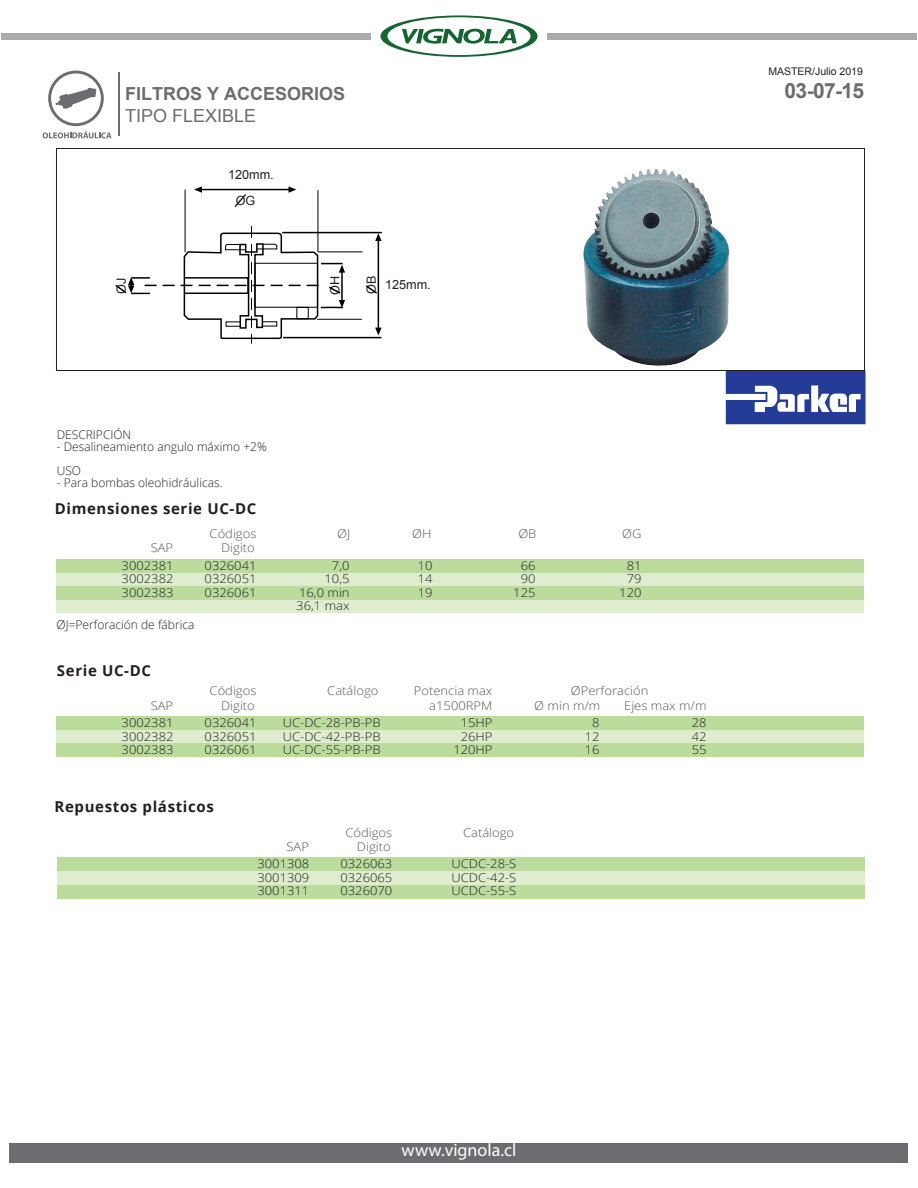
<style>
.page{position:relative;width:918px;height:1188px;background:#fff}
.page>*{position:absolute;margin:0;border:0;box-sizing:border-box;transform-origin:0 0}
.t1{font:700 21px "Arial";color:#6c6d70}
.t2{font:700 18px "Arial";color:#6c6d70}
.t3{font:18px "Myriad Pro";color:#fff}
.t4{font:18px "Arial";color:#6c6d70}
.t5{font:700 15px "Open Sans";letter-spacing:.045em;color:#231f20}
.t6{font:12.6px "Arial";color:#231f20}
.t7{font:300 12px "Open Sans";color:#231f20;scale:1.08 1}
.t8{font:300 12px "Open Sans";color:#57585a;scale:1.08 1}
.t9{font:300 12px/24px "Open Sans";color:#231f20}
.t10{font:10.5px "Arial";color:#231f20}
</style>
<div class="page">
<hr style="left:185px;top:190px;width:1px;height:62px;background:#000">
<hr style="left:318px;top:190px;width:1px;height:62px;background:#000">
<hr style="left:318px;top:252px;width:45px;height:1px;background:#000">
<hr style="left:317px;top:319px;width:45px;height:1px;background:#000">
<hr style="left:282px;top:232px;width:100px;height:1px;background:#000">
<hr style="left:283px;top:337px;width:99px;height:1px;background:#000">
<svg style="left:375px;top:233px;width:7px;height:8px"></svg>
<svg style="left:375px;top:328px;width:7px;height:7px"></svg>
<hr style="left:378px;top:240px;width:1px;height:88px;background:#000">
<svg style="left:365px;top:284px;width:13px;height:11px"></svg>
<svg style="left:115px;top:226px;width:230px;height:118px"></svg>
<hr style="left:341px;top:272px;width:2px;height:29px;background:#000">
<svg style="left:289px;top:186px;width:7px;height:7px"></svg>
<svg style="left:194px;top:186px;width:8px;height:7px"></svg>
<hr style="left:201px;top:189px;width:88px;height:1px;background:#000">
<svg style="left:234px;top:194px;width:12px;height:13px"></svg>
<div style="left:10px;top:1143px;width:898px;height:20px;background:#6c6d70"></div>
<svg style="left:726px;top:370px;width:140px;height:54px"></svg>
<div style="left:56px;top:148px;width:809px;height:223px;border:1px solid #231f20"></div>
<div style="left:57px;top:559px;width:807px;height:13px;background:#bcdc9e"></div>
<div style="left:57px;top:572px;width:807px;height:14px;background:#ddedce"></div>
<div style="left:57px;top:586px;width:807px;height:14px;background:#bcdc9e"></div>
<div style="left:57px;top:600px;width:807px;height:13px;background:#ddedce"></div>
<div style="left:57px;top:716px;width:807px;height:14px;background:#bcdc9e"></div>
<div style="left:57px;top:730px;width:807px;height:13px;background:#ddedce"></div>
<div style="left:57px;top:743px;width:807px;height:14px;background:#bcdc9e"></div>
<div style="left:57px;top:858px;width:808px;height:13px;background:#bcdc9e"></div>
<div style="left:57px;top:871px;width:808px;height:14px;background:#ddedce"></div>
<div style="left:57px;top:885px;width:808px;height:13px;background:#bcdc9e"></div>
<img style="left:583px;top:169px;width:146px;height:197px">
<hr style="left:119px;top:73px;width:1px;height:63px;background:#6c6d70">
<svg style="left:43px;top:71px;width:69px;height:67px"></svg>
<svg style="left:380px;top:15px;width:158px;height:42px"></svg>
<div style="left:2px;top:33px;width:369px;height:6px;background:#a8aaad"></div>
<div style="left:547px;top:33px;width:369px;height:6px;background:#a8aaad"></div>
<p class="t10" style="left:768px;top:65px;width:96px">MASTER/Julio 2019</p>
<h2 class="t2" style="left:125px;top:82px;width:222px">FILTROS Y ACCESORIOS</h2>
<h1 class="t1" style="left:785px;top:77px;width:81px">03-07-15</h1>
<h2 class="t4" style="left:125px;top:104px;width:133px">TIPO FLEXIBLE</h2>
<p class="t6" style="left:228px;top:166px;width:47px">120mm.</p>
<p class="t6" style="left:236px;top:193px;width:21px">OG</p>
<p class="t6" style="left:113px;top:294px;width:18px;rotate:-90deg">OJ</p>
<p class="t6" style="left:327px;top:295px;width:20px;rotate:-90deg">OH</p>
<p class="t6" style="left:363px;top:294px;width:20px;rotate:-90deg">OB</p>
<p class="t6" style="left:385px;top:276px;width:47px">125mm.</p>
<p class="t9" style="left:57px;top:422px;width:76px">DESCRIPCIÓN</p>
<p class="t9" style="left:57px;top:434px;width:212px">- Desalineamiento angulo máximo +2%<br>USO</p>
<p class="t9" style="left:57px;top:470px;width:167px">- Para bombas oleohidráulicas.</p>
<p class="t5" style="left:55px;top:498px;width:203px">Dimensiones serie UC-DC</p>
<p class="t8" style="left:210px;top:525px;width:45px">Códigos</p>
<p class="t8" style="left:337px;top:525px;width:14px">ØJ</p>
<p class="t8" style="left:412px;top:525px;width:19px">ØH</p>
<p class="t8" style="left:518px;top:525px;width:18px">ØB</p>
<p class="t8" style="left:622px;top:525px;width:19px">ØG</p>
<p class="t8" style="left:151px;top:540px;width:22px">SAP</p>
<p class="t8" style="left:221px;top:540px;width:33px">Digito</p>
<p class="t7" style="left:122px;top:557px;width:50px">3002381</p>
<p class="t7" style="left:205px;top:557px;width:50px">0326041</p>
<p class="t7" style="left:332px;top:557px;width:18px">7,0</p>
<p class="t7" style="left:418px;top:557px;width:15px">10</p>
<p class="t7" style="left:521px;top:557px;width:15px">66</p>
<p class="t7" style="left:627px;top:557px;width:15px">81</p>
<p class="t7" style="left:122px;top:571px;width:50px">3002382</p>
<p class="t7" style="left:205px;top:571px;width:50px">0326051</p>
<p class="t7" style="left:325px;top:571px;width:25px">10,5</p>
<p class="t7" style="left:418px;top:571px;width:15px">14</p>
<p class="t7" style="left:521px;top:571px;width:15px">90</p>
<p class="t7" style="left:627px;top:571px;width:15px">79</p>
<p class="t7" style="left:122px;top:584px;width:50px">3002383</p>
<p class="t7" style="left:205px;top:584px;width:50px">0326061</p>
<p class="t7" style="left:299px;top:584px;width:48px">16,0 min</p>
<p class="t7" style="left:418px;top:584px;width:15px">19</p>
<p class="t7" style="left:513px;top:584px;width:22px">125</p>
<p class="t7" style="left:619px;top:584px;width:22px">120</p>
<p class="t7" style="left:296px;top:598px;width:51px">36,1 max</p>
<p class="t9" style="left:57px;top:612px;width:139px">ØJ=Perforación de fábrica</p>
<p class="t5" style="left:57px;top:660px;width:96px">Serie UC-DC</p>
<p class="t8" style="left:210px;top:683px;width:45px">Códigos</p>
<p class="t8" style="left:327px;top:683px;width:49px">Catálogo</p>
<p class="t8" style="left:414px;top:683px;width:74px">Potencia max</p>
<p class="t8" style="left:571px;top:683px;width:73px">ØPerforación</p>
<p class="t8" style="left:151px;top:697px;width:22px">SAP</p>
<p class="t8" style="left:221px;top:697px;width:33px">Digito</p>
<p class="t8" style="left:429px;top:697px;width:60px">a1500RPM</p>
<p class="t8" style="left:534px;top:697px;width:63px">Ø min m/m</p>
<p class="t8" style="left:624px;top:697px;width:78px">Ejes max m/m</p>
<p class="t7" style="left:122px;top:715px;width:50px">3002381</p>
<p class="t7" style="left:205px;top:715px;width:50px">0326041</p>
<p class="t7" style="left:283px;top:715px;width:92px">UC-DC-28-PB-PB</p>
<p class="t7" style="left:461px;top:715px;width:31px">15HP</p>
<p class="t7" style="left:592px;top:715px;width:8px">8</p>
<p class="t7" style="left:692px;top:715px;width:15px">28</p>
<p class="t7" style="left:122px;top:728px;width:50px">3002382</p>
<p class="t7" style="left:205px;top:728px;width:50px">0326051</p>
<p class="t7" style="left:283px;top:728px;width:92px">UC-DC-42-PB-PB</p>
<p class="t7" style="left:461px;top:728px;width:31px">26HP</p>
<p class="t7" style="left:585px;top:728px;width:15px">12</p>
<p class="t7" style="left:692px;top:728px;width:15px">42</p>
<p class="t7" style="left:122px;top:742px;width:50px">3002383</p>
<p class="t7" style="left:205px;top:742px;width:50px">0326061</p>
<p class="t7" style="left:283px;top:742px;width:92px">UC-DC-55-PB-PB</p>
<p class="t7" style="left:453px;top:742px;width:38px">120HP</p>
<p class="t7" style="left:585px;top:742px;width:15px">16</p>
<p class="t7" style="left:692px;top:742px;width:15px">55</p>
<p class="t5" style="left:55px;top:796px;width:161px">Repuestos plásticos</p>
<p class="t8" style="left:345px;top:824px;width:45px">Códigos</p>
<p class="t8" style="left:463px;top:824px;width:49px">Catálogo</p>
<p class="t8" style="left:287px;top:838px;width:22px">SAP</p>
<p class="t8" style="left:357px;top:838px;width:33px">Digito</p>
<p class="t7" style="left:257px;top:856px;width:50px">3001308</p>
<p class="t7" style="left:340px;top:856px;width:50px">0326063</p>
<p class="t7" style="left:451px;top:856px;width:62px">UCDC-28-S</p>
<p class="t7" style="left:257px;top:869px;width:50px">3001309</p>
<p class="t7" style="left:340px;top:869px;width:50px">0326065</p>
<p class="t7" style="left:451px;top:869px;width:62px">UCDC-42-S</p>
<p class="t7" style="left:257px;top:883px;width:50px">3001311</p>
<p class="t7" style="left:340px;top:883px;width:50px">0326070</p>
<p class="t7" style="left:451px;top:883px;width:62px">UCDC-55-S</p>
<h2 class="t3" style="left:402px;top:1139px;width:116px">www.vignola.cl</h2>
</div>
